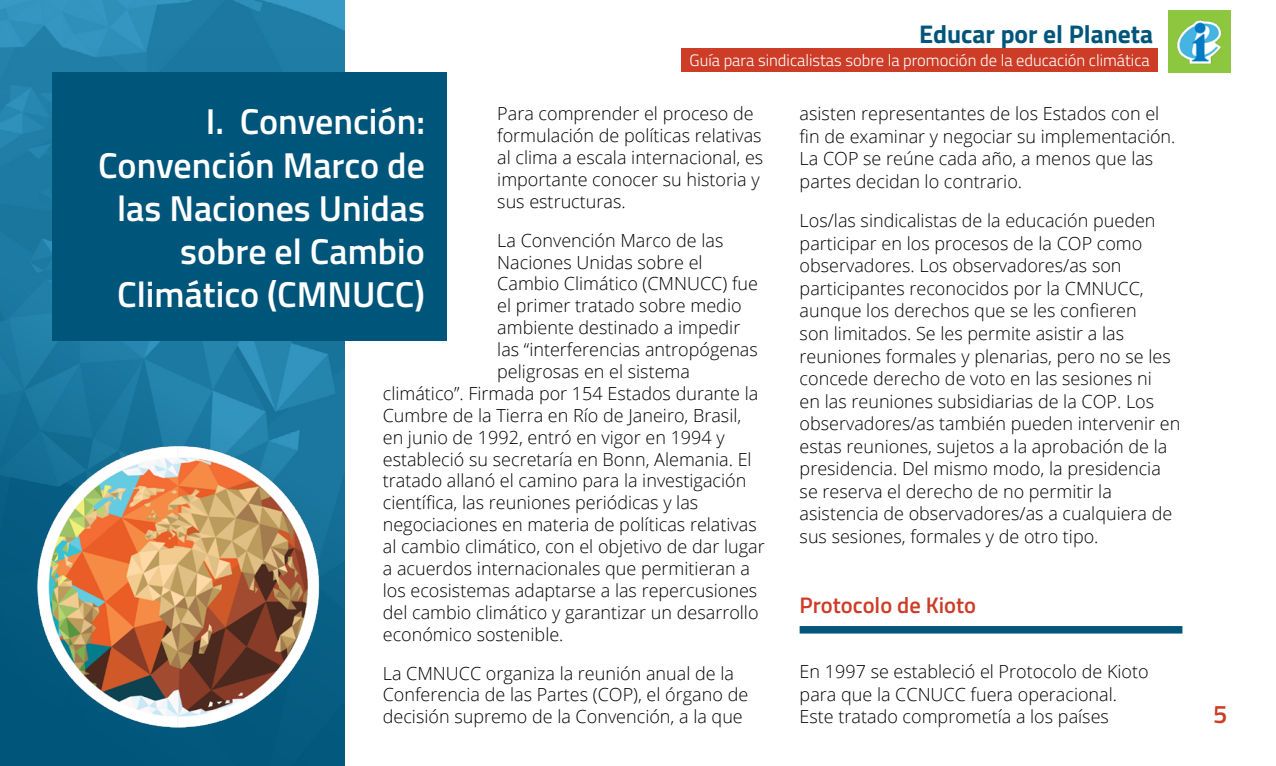
<style>
.page{position:relative;width:1276px;height:766px;background:#fff}
.page>*{position:absolute;margin:0;border:0;box-sizing:border-box;transform-origin:0 0}
.t1{font:600 36px/43.2px "Titillium Web";color:#fff;text-align:right}
.t2{font:700 25.5px "Titillium Web";color:#00557a}
.t3{font:600 25.5px "Titillium";color:#cd3c27}
.t4{font:600 22.5px "Titillium";color:#cd3c27}
.t5{font:300 18px/22.5px "Open Sans";color:#000}
.t6{font:300 16.5px "Titillium Web";color:#fff}
</style>
<div class="page">
<img style="left:0;top:0;width:344px;height:48px">
<svg style="left:0;top:48px;width:344px;height:717px;background:#1a769e"></svg>
<div style="left:1168px;top:10px;width:62px;height:63px;background:#8dc73f"></div>
<img style="left:1177px;top:20px;width:45px;height:44px">
<img style="left:0;top:435px;width:344px;height:298px">
<div style="left:681px;top:48px;width:476px;height:23px;background:#cd3c27"></div>
<div style="left:799px;top:626px;width:383px;height:7px;background:#00557a"></div>
<div style="left:52px;top:72px;width:394px;height:268px;background:#00557a"></div>
<h2 class="t2" style="left:919px;top:15px;width:235px">Educar por el Planeta</h2>
<p class="t6" style="left:689px;top:48px;width:462px">Guía para sindicalistas sobre la promoción de la educación climática</p>
<p class="t5" style="left:497px;top:102px;width:267px;line-height:21.9px">Para comprender el proceso de formulación de políticas relativas al clima a escala internacional, es importante conocer su historia y sus estructuras.</p>
<p class="t5" style="left:497px;top:228px;width:228px">La Convención Marco de las</p>
<p class="t5" style="left:497px;top:250px;width:207px">Naciones Unidas sobre el</p>
<p class="t5" style="left:497px;top:272px;width:262px">Cambio Climático (CMNUCC) fue</p>
<p class="t5" style="left:497px;top:294px;width:246px">el primer tratado sobre medio</p>
<p class="t5" style="left:497px;top:316px;width:245px">ambiente destinado a impedir</p>
<p class="t5" style="left:497px;top:338px;width:262px">las “interferencias antropógenas</p>
<p class="t5" style="left:497px;top:359px;width:194px">peligrosas en el sistema</p>
<p class="t5" style="left:383px;top:381px;width:377px">climático”. Firmada por 154 Estados durante la</p>
<p class="t5" style="left:383px;top:403px;width:360px">Cumbre de la Tierra en Río de Janeiro, Brasil,</p>
<p class="t5" style="left:383px;top:425px;width:343px">en junio de 1992, entró en vigor en 1994 y</p>
<p class="t5" style="left:383px;top:447px;width:370px">estableció su secretaría en Bonn, Alemania. El</p>
<p class="t5" style="left:383px;top:469px;width:365px">tratado allanó el camino para la investigación</p>
<p class="t5" style="left:383px;top:491px;width:317px">científica, las reuniones periódicas y las</p>
<p class="t5" style="left:383px;top:512px;width:375px">negociaciones en materia de políticas relativas</p>
<p class="t5" style="left:383px;top:534px;width:383px">al cambio climático, con el objetivo de dar lugar</p>
<p class="t5" style="left:383px;top:556px;width:369px">a acuerdos internacionales que permitieran a</p>
<p class="t5" style="left:383px;top:578px;width:376px">los ecosistemas adaptarse a las repercusiones</p>
<p class="t5" style="left:383px;top:600px;width:377px">del cambio climático y garantizar un desarrollo</p>
<p class="t5" style="left:383px;top:622px;width:182px">económico sostenible.</p>
<p class="t5" style="left:383px;top:661px;width:367px;line-height:21.9px">La CMNUCC organiza la reunión anual de la<br>Conferencia de las Partes (COP), el órgano de decisión supremo de la Convención, a la que</p>
<p class="t5" style="left:799px;top:102px;width:377px">asisten representantes de los Estados con el fin de examinar y negociar su implementación.<br>La COP se reúne cada año, a menos que las partes decidan lo contrario.</p>
<p class="t5" style="left:799px;top:209px;width:382px">Los/las sindicalistas de la educación pueden participar en los procesos de la COP como observadores. Los observadores/as son participantes reconocidos por la CMNUCC, aunque los derechos que se les confieren<br>son limitados. Se les permite asistir a las reuniones formales y plenarias, pero no se les concede derecho de voto en las sesiones ni<br>en las reuniones subsidiarias de la COP. Los observadores/as también pueden intervenir en estas reuniones, sujetos a la aprobación de la presidencia. Del mismo modo, la presidencia se reserva el derecho de no permitir la asistencia de observadores/as a cualquiera de sus sesiones, formales y de otro tipo.</p>
<h1 class="t1" style="left:98px;top:98px;width:328px">I. Convención:<br>Convención Marco de las Naciones Unidas sobre el Cambio<br>Climático (CMNUCC)</h1>
<p class="t4" style="left:799px;top:588px;width:178px">Protocolo de Kioto</p>
<p class="t5" style="left:799px;top:660px;width:350px">En 1997 se estableció el Protocolo de Kioto para que la CCNUCC fuera operacional.<br>Este tratado comprometía a los países</p>
<h2 class="t3" style="left:1213px;top:695px;width:16px">5</h2>
</div>
